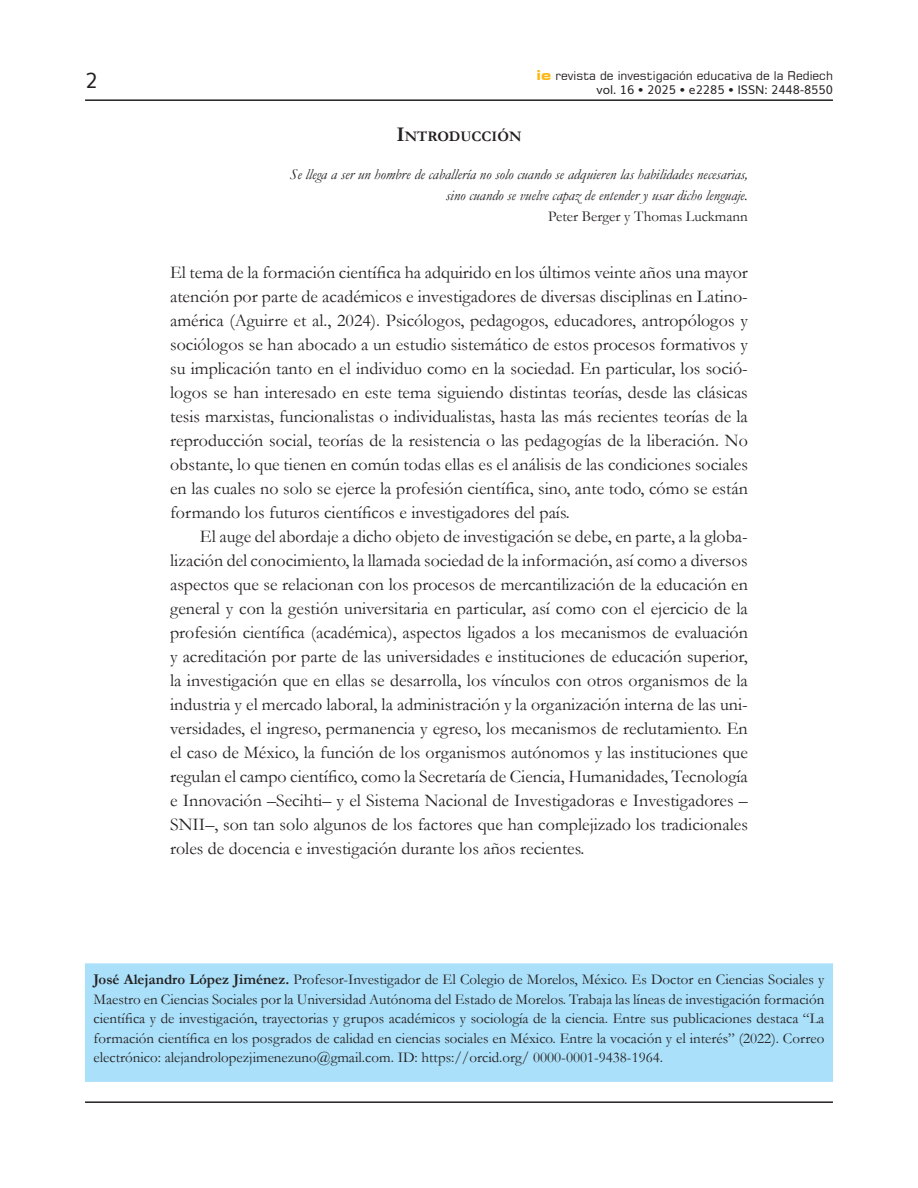
<style>
.page{position:relative;width:918px;height:1188px;background:#fff}
.page>*{position:absolute;margin:0;border:0;box-sizing:border-box;transform-origin:0 0}
.t1{font:21px "Muli";color:#231f20}
.Cuerpo{font:18px/24px "Garamond";color:#231f20;text-align:justify}
.Autores-Adscripcion{font:15px/19.5px "Garamond";color:#231f20;text-align:justify}
.Bando{font:italic 15px "Garamond";color:#231f20}
.Bando-2{font:15px "Garamond";color:#231f20}
.Descanso{font:700 14.7px "Garamond";color:#231f20}
.t2{font:12px "Square 721 BT";color:#231f20}
.t3{font:12px "Muli";color:#231f20}
.s1{font-weight:700;font-stretch:expanded;font-size:13.5px;color:#fcb814}
.s2{font-size:21px}
.s3{font-style:inherit}
.s4{font-weight:700}
</style>
<div class="page">
<hr style="left:85px;top:99px;width:748px;height:2px;background:#231f20">
<hr style="left:85px;top:1101px;width:748px;height:2px;background:#231f20">
<div style="left:85px;top:964px;width:748px;height:118px;background:#aae0f9"></div>
<p class="t1" style="left:85px;top:64px;width:14px">2</p>
<p class="t2" style="left:537px;top:68px;width:298px"><span class="s1">ie</span> revista de investigación educativa de la Rediech</p>
<p class="t3" style="left:597px;top:80px;width:238px">vol. 16 • 2025 • e2285 • ISSN: 2448-8550</p>
<p class="Descanso" style="left:397px;top:127px;width:126px"><span class="s2">I</span>NTRODUCCIÓN</p>
<p class="Bando" style="left:290px;top:164px;width:459px">Se llega a ser un hombre de caballería no solo cuando se adquieren las habilidades necesarias,</p>
<p class="Bando" style="left:446px;top:185px;width:304px">sino cuando se vuelve capaz de entender y usar dicho lenguaje.</p>
<p class="Bando-2" style="left:548px;top:206px;width:201px">Peter Berger y Thomas Luckmann</p>
<p class="Cuerpo" style="left:170px;top:260px;width:579px">El tema de la formación científica ha adquirido en los últimos veinte años una mayor atención por parte de académicos e investigadores de diversas disciplinas en Latino&shy;américa (Aguirre et al., 2024). Psicólogos, pedagogos, educadores, antropólogos y sociólogos se han abocado a un estudio sistemático de estos procesos formativos y su implicación tanto en el individuo como en la sociedad. En particular, los soció&shy;logos se han interesado en este tema siguiendo distintas teorías, desde las clásicas tesis marxistas, funcionalistas o individualistas, hasta las más recientes teorías de la reproducción social, teorías de la resistencia o las pedagogías de la liberación. No obstante, lo que tienen en común todas ellas es el análisis de las condiciones sociales en las cuales no solo se ejerce la profesión científica, sino, ante todo, cómo se están formando los futuros científicos e investigadores del país.</p>
<p class="Cuerpo" style="left:170px;top:524px;width:579px;text-indent:30px">El auge del abordaje a dicho objeto de investigación se debe, en parte, a la globa&shy;lización del conocimiento, la llamada sociedad de la información, así como a diversos aspectos que se relacionan con los procesos de mercantilización de la educación en general y con la gestión universitaria en particular, así como con el ejercicio de la profesión científica (académica), aspectos ligados a los mecanismos de evaluación y acreditación por parte de las universidades e instituciones de educación superior, la investigación que en ellas se desarrolla, los vínculos con otros organismos de la industria y el mercado laboral, la administración y la organización interna de las uni&shy;versidades, el ingreso, permanencia y egreso, los mecanismos de reclutamiento. En el caso de México, la función de los organismos autónomos y las instituciones que regulan el campo científico, como la Secretaría de Ciencia, Humanidades, Tecnología e Innovación –Secihti– y el Sistema Nacional de Investigadoras e Investigadores – <span class="s3">SNII</span>–, son tan solo algunos de los factores que han complejizado los tradicionales roles de docencia e investigación durante los años recientes.</p>
<p class="Autores-Adscripcion" style="left:94px;top:969px;width:732px"><span class="s4">José Alejandro López Jiménez.</span> Profesor-Investigador de El Colegio de Morelos, México. Es Doctor en Ciencias Sociales y Maestro en Ciencias Sociales por la Universidad Autónoma del Estado de Morelos. Trabaja las líneas de investigación formación científica y de investigación, trayectorias y grupos académicos y sociología de la ciencia. Entre sus publicaciones destaca “La formación científica en los posgrados de calidad en ciencias sociales en México. Entre la vocación y el interés” (2022). Correo electrónico: alejandrolopezjimenezuno@gmail.com. ID: https://orcid.org/ 0000-0001-9438-1964.</p>
</div>
